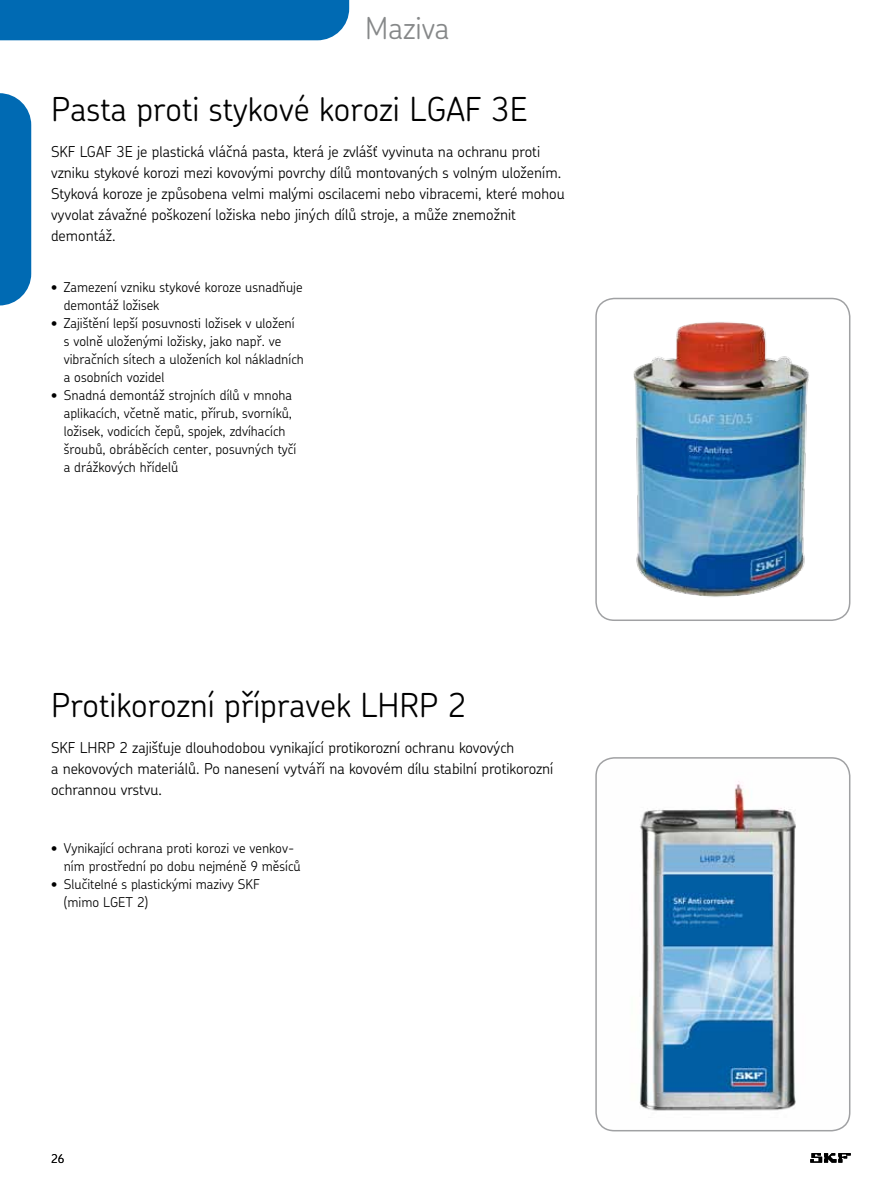
<style>
.page{position:relative;width:893px;height:1191px;background:#fff}
.page>*{position:absolute;margin:0;border:0;box-sizing:border-box;transform-origin:0 0}
.t1{font:300 33px "SKF Chevin CE";color:#000}
.t2{font:300 30px "SKF Chevin CE";color:#868889}
.t3{font:300 15px/21px "SKF Chevin CE";color:#000}
.t4{font:300 13.5px/18px "SKF Chevin CE";color:#000}
.t5{font:300 12px "SKF Chevin CE";color:#000}
</style>
<div class="page">
<svg style="left:0;top:93px;width:31px;height:212px;background:#1073b7"></svg>
<div style="left:0;top:0;width:349px;height:40px;background:#006ab3"></div>
<img style="left:633px;top:310px;width:217px;height:299px">
<div style="left:595px;top:298px;width:255px;height:323px;border:2px solid #a0a1a3;border-radius:18px"></div>
<img style="left:598px;top:757px;width:250px;height:374px">
<div style="left:595px;top:757px;width:255px;height:374px;border:2px solid #a0a1a3;border-radius:18px"></div>
<svg style="left:810px;top:1153px;width:41px;height:9px"></svg>
<h2 class="t2" style="left:365px;top:9px;width:86px">Maziva</h2>
<h1 class="t1" style="left:51px;top:88px;width:478px">Pasta proti stykové korozi LGAF 3E</h1>
<p class="t3" style="left:51px;top:141px;width:515px">SKF LGAF 3E je plastická vláčná pasta, která je zvlášť vyvinuta na ochranu proti vzniku stykové korozi mezi kovovými povrchy dílů montovaných s volným uložením.<br>Styková koroze je způsobena velmi malými oscilacemi nebo vibracemi, které mohou vyvolat závažné poškození ložiska nebo jiných dílů stroje, a může znemožnit demontáž.</p>
<p class="t4" style="left:64px;top:277px;width:240px;text-indent:-13px">• Zamezení vzniku stykové koroze usnadňuje demontáž ložisek</p>
<p class="t4" style="left:64px;top:313px;width:242px;text-indent:-13px">• Zajištění lepší posuvnosti ložisek v uložení<br>s volně uloženými ložisky, jako např. ve vibračních sítech a uloženích kol nákladních a osobních vozidel</p>
<p class="t4" style="left:64px;top:385px;width:234px;text-indent:-13px">• Snadná demontáž strojních dílů v mnoha aplikacích, včetně matic, přírub, svorníků, ložisek, vodicích čepů, spojek, zdvíhacích šroubů, obráběcích center, posuvných tyčí a drážkových hřídelů</p>
<h1 class="t1" style="left:51px;top:683px;width:417px">Protikorozní přípravek LHRP 2</h1>
<p class="t3" style="left:51px;top:736px;width:504px">SKF LHRP 2 zajišťuje dlouhodobou vynikající protikorozní ochranu kovových<br>a nekovových materiálů. Po nanesení vytváří na kovovém dílu stabilní protikorozní ochrannou vrstvu.</p>
<p class="t4" style="left:64px;top:839px;width:239px;text-indent:-13px">• Vynikající ochrana proti korozi ve venkov&shy;ním prostřední po dobu nejméně 9 měsíců</p>
<p class="t4" style="left:64px;top:875px;width:198px;text-indent:-13px">• Slučitelné s plastickými mazivy SKF (mimo LGET 2)</p>
<p class="t5" style="left:51px;top:1151px;width:15px">26</p>
</div>
